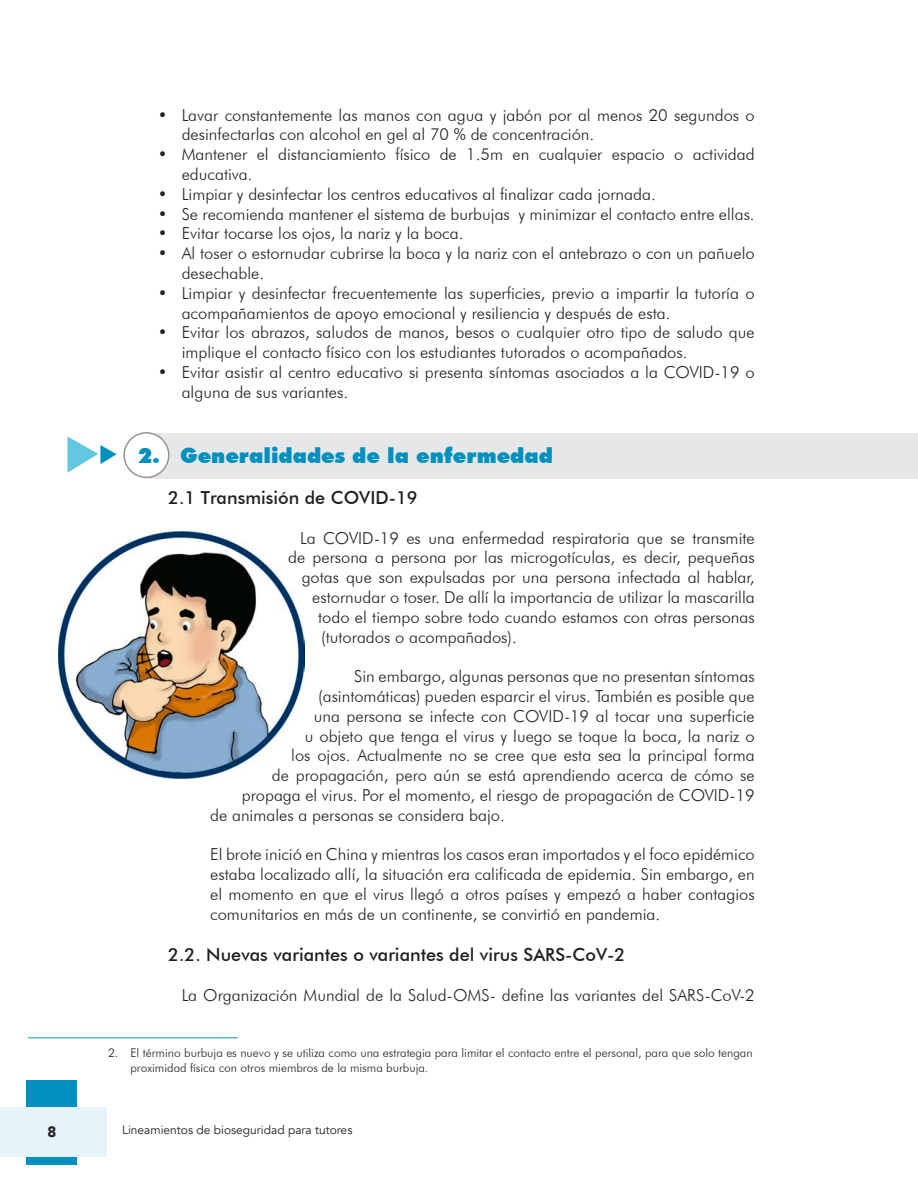
<style>
.page{position:relative;width:918px;height:1188px;background:#fff}
.page>*{position:absolute;margin:0;border:0;box-sizing:border-box;transform-origin:0 0}
.t1{font:900 21px "Futura BT";color:#0090be}
.t2{font:500 18px "Futura BT";color:#231f20}
.t3{font:300 16.5px/19.8px "Futura BT";color:#231f20}
.t4{font:900 15px "Avenir";color:#231f20}
.t5{font:300 12px/14.4px "Futura BT";color:#231f20}
.t6{font:12px "Avenir";color:#231f20}
</style>
<div class="page">
<div style="left:26px;top:1080px;width:51px;height:84px;background:#0090be"></div>
<div style="left:0;top:1108px;width:107px;height:49px;background:#e6f4f9"></div>
<img style="left:58px;top:532px;width:247px;height:246px">
<div style="left:150px;top:433px;width:768px;height:46px;background:#e6e7e9"></div>
<div style="left:124px;top:433px;width:45px;height:44px;background:#fff;border-radius:50%"></div>
<div style="left:123px;top:432px;width:47px;height:46px;border:2px solid #939598;border-radius:50%"></div>
<svg style="left:67px;top:436px;width:50px;height:37px"></svg>
<hr style="left:28px;top:1037px;width:210px;height:1px;background:#0090be">
<p class="t3" style="left:182px;top:105px;width:574px;text-indent:-24px">• Lavar constantemente las manos con agua y jabón por al menos 20 segundos o desinfectarlas con alcohol en gel al 70 % de concentración.</p>
<p class="t3" style="left:182px;top:144px;width:575px;text-indent:-24px">• Mantener el distanciamiento físico de 1.5m en cualquier espacio o actividad educativa.</p>
<p class="t3" style="left:158px;top:184px;width:500px">• Limpiar y desinfectar los centros educativos al finalizar cada jornada.</p>
<p class="t3" style="left:158px;top:204px;width:598px">• Se recomienda mantener el sistema de burbujas y minimizar el contacto entre ellas.</p>
<p class="t3" style="left:158px;top:223px;width:307px">• Evitar tocarse los ojos, la nariz y la boca.</p>
<p class="t3" style="left:182px;top:243px;width:574px;text-indent:-24px">• Al toser o estornudar cubrirse la boca y la nariz con el antebrazo o con un pañuelo desechable.</p>
<p class="t3" style="left:182px;top:283px;width:574px;text-indent:-24px">• Limpiar y desinfectar frecuentemente las superficies, previo a impartir la tutoría o acompañamientos de apoyo emocional y resiliencia y después de esta.</p>
<p class="t3" style="left:182px;top:322px;width:575px;text-indent:-24px">• Evitar los abrazos, saludos de manos, besos o cualquier otro tipo de saludo que implique el contacto físico con los estudiantes tutorados o acompañados.</p>
<p class="t3" style="left:182px;top:362px;width:574px;text-indent:-24px">• Evitar asistir al centro educativo si presenta síntomas asociados a la COVID-19 o alguna de sus variantes.</p>
<p class="t1" style="left:138px;top:442px;width:416px">2. Generalidades de la enfermedad</p>
<p class="t2" style="left:168px;top:487px;width:251px">2.1 Transmisión de COVID-19</p>
<p class="t3" style="left:300px;top:528px;width:456px">La COVID-19 es una enfermedad respiratoria que se transmite</p>
<p class="t3" style="left:288px;top:547px;width:468px">de persona a persona por las microgotículas, es decir, pequeñas</p>
<p class="t3" style="left:302px;top:567px;width:455px">gotas que son expulsadas por una persona infectada al hablar,</p>
<p class="t3" style="left:312px;top:587px;width:444px">estornudar o toser. De allí la importancia de utilizar la mascarilla</p>
<p class="t3" style="left:318px;top:607px;width:438px">todo el tiempo sobre todo cuando estamos con otras personas</p>
<p class="t3" style="left:321px;top:627px;width:197px">(tutorados o acompañados).</p>
<p class="t3" style="left:354px;top:666px;width:402px">Sin embargo, algunas personas que no presentan síntomas</p>
<p class="t3" style="left:318px;top:686px;width:438px">(asintomáticas) pueden esparcir el virus. También es posible que</p>
<p class="t3" style="left:314px;top:706px;width:442px">una persona se infecte con COVID-19 al tocar una superficie</p>
<p class="t3" style="left:305px;top:726px;width:451px">u objeto que tenga el virus y luego se toque la boca, la nariz o</p>
<p class="t3" style="left:291px;top:745px;width:465px">los ojos. Actualmente no se cree que esta sea la principal forma</p>
<p class="t3" style="left:272px;top:765px;width:485px">de propagación, pero aún se está aprendiendo acerca de cómo se</p>
<p class="t3" style="left:242px;top:785px;width:514px">propaga el virus. Por el momento, el riesgo de propagación de COVID-19</p>
<p class="t3" style="left:210px;top:805px;width:296px">de animales a personas se considera bajo.</p>
<p class="t3" style="left:210px;top:844px;width:546px;text-align:justify">El brote inició en China y mientras los casos eran importados y el foco epidémico estaba localizado allí, la situación era calificada de epidemia. Sin embargo, en el momento en que el virus llegó a otros países y empezó a haber contagios comunitarios en más de un continente, se convirtió en pandemia.</p>
<p class="t2" style="left:168px;top:944px;width:459px">2.2. Nuevas variantes o variantes del virus SARS-CoV-2</p>
<p class="t3" style="left:182px;top:985px;width:575px">La Organización Mundial de la Salud-OMS- define las variantes del SARS-CoV-2</p>
<p class="t5" style="left:130px;top:1046px;width:624px;text-indent:-22px">2. El término burbuja es nuevo y se utiliza como una estrategia para limitar el contacto entre el personal, para que solo tengan proximidad física con otros miembros de la misma burbuja.</p>
<p class="t4" style="left:47px;top:1119px;width:10px">8</p>
<p class="t6" style="left:122px;top:1123px;width:232px">Lineamientos de bioseguridad para tutores</p>
</div>
